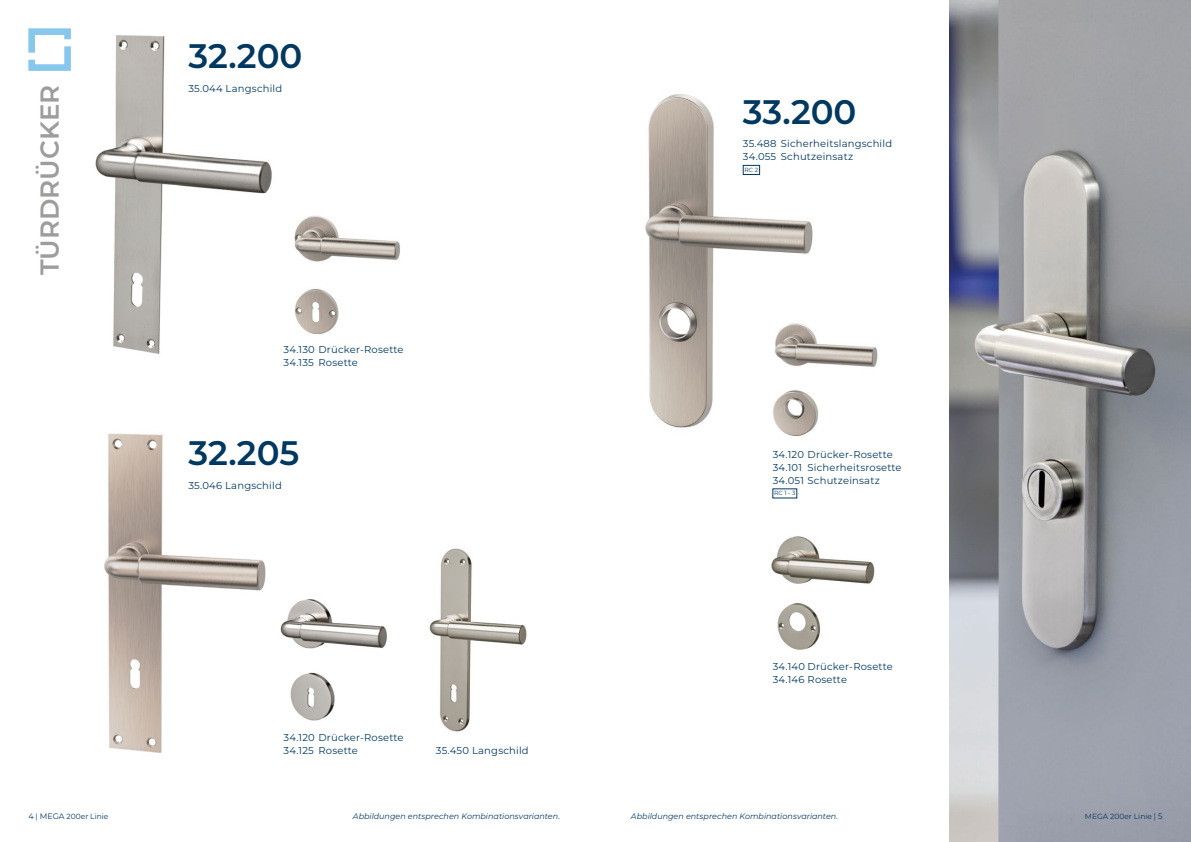
<style>
.page{position:relative;width:1191px;height:842px;background:#fff}
.page>*{position:absolute;margin:0;border:0;box-sizing:border-box;transform-origin:0 0}
.teaser_titel{font:600 34px "Montserrat";letter-spacing:-.005em;color:#003860}
.Abschnitt_links{font:600 26px "Montserrat";color:#9d9d9c}
.Produkt{font:10px "Montserrat";letter-spacing:.02em;color:#003860}
.t1{font:italic 8px "Montserrat";letter-spacing:.005em;color:#003860}
.t2{font:7.5px "Montserrat";color:#003860}
.box{font:6px "Montserrat";color:#003860}
.s1{font-size:8px}
</style>
<div class="page">
<svg style="left:28px;top:28px;width:43px;height:43px"></svg>
<img style="left:950px;top:0;width:241px;height:842px">
<img style="left:104px;top:433px;width:162px;height:321px">
<img style="left:95px;top:35px;width:177px;height:319px">
<img style="left:645px;top:94px;width:168px;height:334px">
<img style="left:772px;top:313px;width:106px;height:123px">
<img style="left:267px;top:203px;width:133px;height:130px">
<img style="left:429px;top:548px;width:98px;height:184px">
<img style="left:290px;top:672px;width:45px;height:49px">
<img style="left:280px;top:599px;width:107px;height:50px">
<img style="left:771px;top:536px;width:104px;height:114px">
<div style="left:743px;top:165px;width:17px;height:10px;border:1px solid #003860"></div>
<p class="Abschnitt_links" style="left:31px;top:275px;width:192px;rotate:-90deg">TÜRDRÜCKER</p>
<p class="teaser_titel" style="left:189px;top:32px;width:115px">32.200</p>
<p class="Produkt" style="left:189px;top:81px;width:95px">35.044 Langschild</p>
<p class="Produkt" style="left:283px;top:342px;width:122px">34.130 Drücker-Rosette</p>
<p class="Produkt" style="left:283px;top:355px;width:76px">34.135 Rosette</p>
<p class="teaser_titel" style="left:189px;top:429px;width:112px">32.205</p>
<p class="Produkt" style="left:189px;top:478px;width:95px">35.046 Langschild</p>
<p class="Produkt" style="left:283px;top:731px;width:122px">34.120 Drücker-Rosette</p>
<p class="Produkt" style="left:283px;top:744px;width:76px">34.125 Rosette</p>
<p class="Produkt" style="left:436px;top:744px;width:94px">35.450 Langschild</p>
<p class="teaser_titel" style="left:743px;top:87px;width:115px">33.200</p>
<p class="Produkt" style="left:743px;top:137px;width:151px">35.488 Sicherheitslangschild</p>
<p class="Produkt" style="left:743px;top:150px;width:112px">34.055 Schutzeinsatz</p>
<p class="box" style="left:744px;top:166px;width:15px">RC 2</p>
<p class="Produkt" style="left:772px;top:447px;width:122px">34.120 Drücker-Rosette</p>
<p class="Produkt" style="left:772px;top:460px;width:130px">34.101 Sicherheitsrosette</p>
<p class="Produkt" style="left:772px;top:473px;width:109px">34.051 Schutzeinsatz</p>
<p class="box" style="left:774px;top:489px;width:23px">RC 1 - 3</p>
<p class="Produkt" style="left:772px;top:660px;width:122px">34.140 Drücker-Rosette</p>
<p class="Produkt" style="left:772px;top:673px;width:76px">34.146 Rosette</p>
<p class="t2" style="left:28px;top:811px;width:81px"><span class="s1">4</span> | <span class="s1">MEGA</span> 200er Linie</p>
<p class="t1" style="left:353px;top:811px;width:209px">Abbildungen entsprechen Kombinationsvarianten.</p>
<p class="t1" style="left:631px;top:811px;width:209px">Abbildungen entsprechen Kombinationsvarianten.</p>
<p class="t2" style="left:1085px;top:811px;width:79px">MEGA 200er Linie | <span class="s1">5</span></p>
</div>
